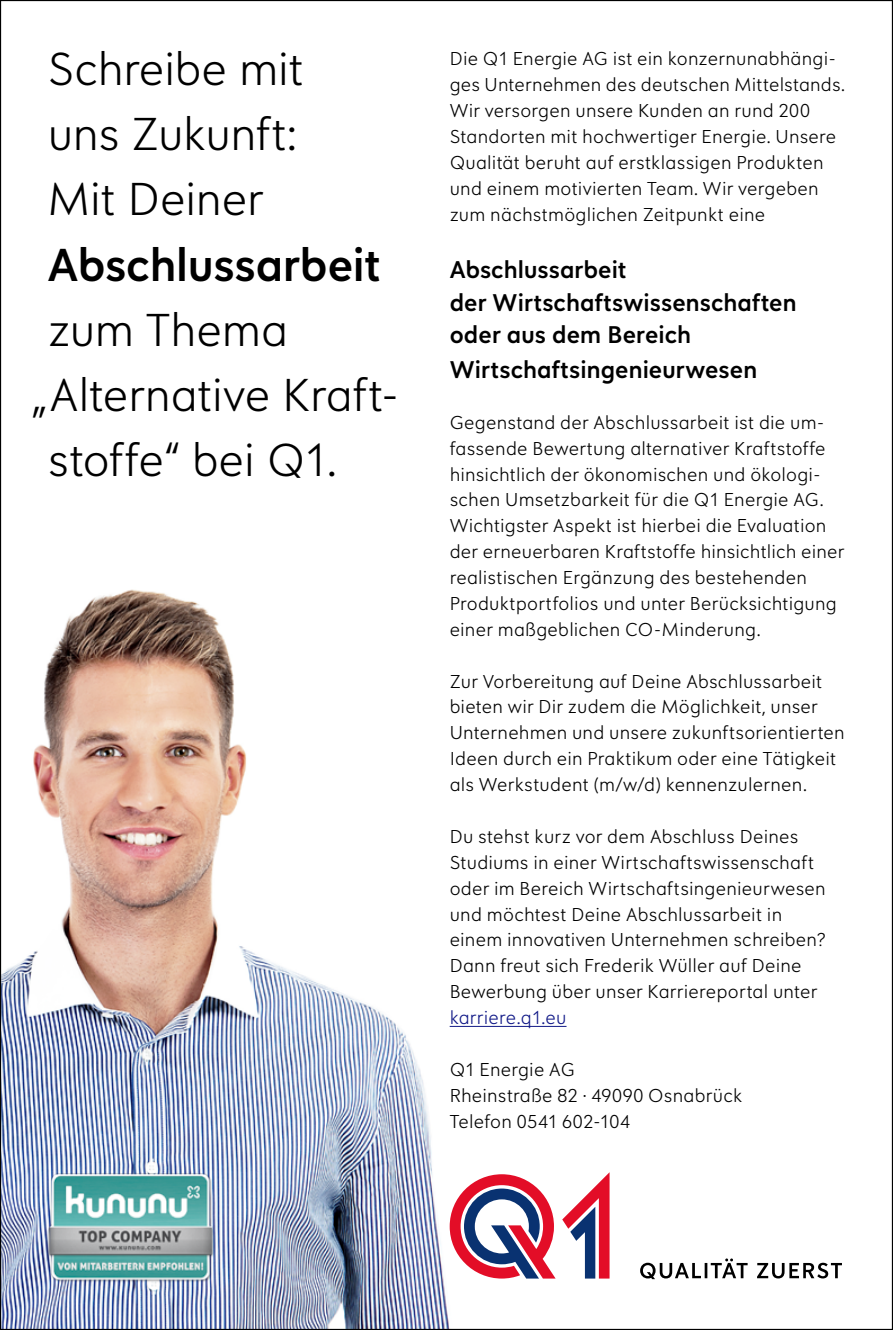
<style>
.page{position:relative;width:893px;height:1330px;background:#fff}
.page>*{position:absolute;margin:0;border:0;box-sizing:border-box;transform-origin:0 0}
.t1{font:47.25px/65.2px "Qualitaet Leicht";letter-spacing:-.01em;color:#000}
.t2{font:47.25px "Qualitaet Halbfett";letter-spacing:-.005em;color:#000}
.t3{font:24.75px/32.6px "Qualitaet Halbfett";letter-spacing:.005em;color:#000}
.t4{font:19.12px/25.9px "Qualitaet Leicht";letter-spacing:.01em;color:#000}
.t5{font:19.12px "Qualitaet Leicht";letter-spacing:.01em;color:#111987}
</style>
<div class="page">
<img style="left:2px;top:589px;width:525px;height:739px">
<svg style="left:562px;top:1172px;width:48px;height:106px"></svg>
<svg style="left:450px;top:1174px;width:105px;height:104px"></svg>
<svg style="left:640px;top:1258px;width:202px;height:21px"></svg>
<hr style="left:450px;top:1026px;width:116px;height:1px;background:#111987">
<img style="left:41px;top:1161px;width:176px;height:127px">
<h1 class="t1" style="left:48px;top:33px;width:258px">Schreibe mit uns Zukunft:<br>Mit Deiner</h1>
<h1 class="t2" style="left:48px;top:229px;width:334px">Abschlussarbeit</h1>
<h1 class="t1" style="left:48px;top:294px;width:242px">zum Thema</h1>
<h1 class="t1" style="left:31px;top:359px;width:370px">„Alternative Kraft-</h1>
<h1 class="t1" style="left:48px;top:424px;width:290px">stoffe“ bei Q1.</h1>
<p class="t4" style="left:450px;top:45px;width:397px">Die Q1 Energie AG ist ein konzernunabhängi&shy;ges Unternehmen des deutschen Mittelstands.<br>Wir versorgen unsere Kunden an rund 200<br>Standorten mit hochwertiger Energie. Unsere Qualität beruht auf erstklassigen Produkten und einem motivierten Team. Wir vergeben zum nächstmöglichen Zeitpunkt eine</p>
<p class="t3" style="left:450px;top:251px;width:348px">Abschlussarbeit<br>der Wirtschaftswissenschaften oder aus dem Bereich</p>
<p class="t3" style="left:450px;top:351px;width:309px">Wirtschaftsingenieurwesen</p>
<p class="t4" style="left:450px;top:408px;width:396px">Gegenstand der Abschlussarbeit ist die um&shy;fassende Bewertung alternativer Kraftstoffe hinsichtlich der ökonomischen und ökologi&shy;schen Umsetzbarkeit für die Q1 Energie AG.<br>Wichtigster Aspekt ist hierbei die Evaluation der erneuerbaren Kraftstoffe hinsichtlich einer realistischen Ergänzung des bestehenden Produktportfolios und unter Berücksichtigung einer maßgeblichen CO-Minderung.</p>
<p class="t4" style="left:450px;top:667px;width:397px">Zur Vorbereitung auf Deine Abschlussarbeit bieten wir Dir zudem die Möglichkeit, unser Unternehmen und unsere zukunftsorientierten Ideen durch ein Praktikum oder eine Tätigkeit als Werkstudent (m/w/d) kennenzulernen.</p>
<p class="t4" style="left:450px;top:822px;width:378px">Du stehst kurz vor dem Abschluss Deines Studiums in einer Wirtschaftswissenschaft oder im Bereich Wirtschaftsingenieurwesen und möchtest Deine Abschlussarbeit in einem innovativen Unternehmen schreiben?<br>Dann freut sich Frederik Wüller auf Deine Bewerbung über unser Karriereportal unter</p>
<p class="t5" style="left:450px;top:1004px;width:118px">karriere.q1.eu</p>
<p class="t4" style="left:450px;top:1055px;width:294px">Q1 Energie AG<br>Rheinstraße 82 · 49090 Osnabrück<br>Telefon 0541 602-104</p>
</div>
